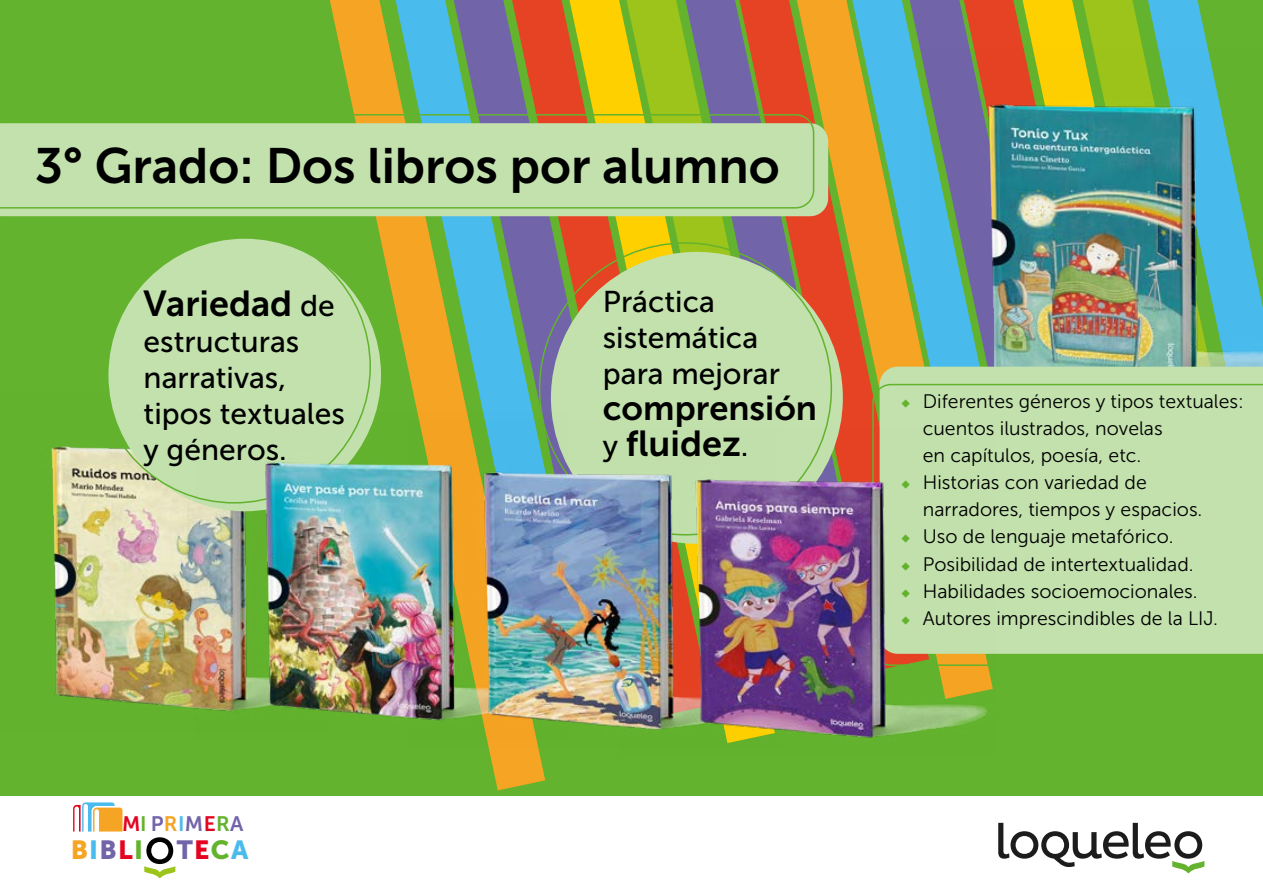
<style>
.page{position:relative;width:1263px;height:893px;background:#fff}
.page>*{position:absolute;margin:0;border:0;box-sizing:border-box;transform-origin:0 0}
.t1{font:49.5px "Museo Sans 700";color:#000}
.t2{font:36px "Museo Sans 700";color:#000}
.t3{font:34.5px "Museo Sans 700";color:#000}
.t4{font:30px/36px "Museo Sans 500";color:#000}
.t5{font:26.1px "Museo Sans 900";letter-spacing:.05em;color:#f6a424}
.t6{font:26.1px "Museo Sans 900";color:#7264a9}
.t7{font:20.85px "Museo Sans 700";letter-spacing:.02em;color:#7264a9}
.t8{font:19.5px/27px "Museo Sans 300";color:#000}
.s1{font-family:"Museo Sans 500";font-size:30px}
.s2{color:#e40421}
.s3{color:#63b32e}
.s4{color:#f6a424}
.s5{color:#49bbec}
.s6{color:#7264a9}
.s7{font-family:"Alegreya Sans";font-weight:100;color:#63b32e}
</style>
<div class="page">
<div style="left:0;top:0;width:1263px;height:795px;background:#63b32e"></div>
<svg style="left:330px;top:0;width:215px;height:790px"></svg>
<svg style="left:395px;top:0;width:117px;height:412px"></svg>
<div style="left:929px;top:0;width:35px;height:47px;background:#7264a9"></div>
<svg style="left:711px;top:0;width:28px;height:258px;background:#76788a"></svg>
<svg style="left:1148px;top:0;width:60px;height:47px;fill:#49bbec"></svg>
<svg style="left:512px;top:0;width:199px;height:412px;background:#ab903f"></svg>
<svg style="left:964px;top:0;width:179px;height:47px;background:#c29f19"></svg>
<svg style="left:739px;top:0;width:190px;height:427px;background:#b48b57"></svg>
<img style="left:921px;top:47px;width:342px;height:320px">
<img style="left:51px;top:446px;width:143px;height:263px">
<div style="left:880px;top:367px;width:383px;height:17px;background:#c2e1ad"></div>
<svg style="left:73px;top:802px;width:49px;height:29px"></svg>
<svg style="left:144px;top:837px;width:31px;height:41px"></svg>
<div style="left:0;top:123px;width:828px;height:93px;background:#c2e1ad"></div>
<svg style="left:0;top:114px;width:814px;height:95px;background:#badaa0"></svg>
<div style="left:872px;top:384px;width:391px;height:270px;background:#c2e1ad"></div>
<div style="left:108px;top:239px;width:273px;height:272px;background:#c2e1ad;border-radius:50%"></div>
<div style="left:551px;top:252px;width:292px;height:292px;background:#c2e1ad;border-radius:50%"></div>
<img style="left:194px;top:412px;width:359px;height:328px">
<img style="left:408px;top:420px;width:212px;height:328px">
<img style="left:620px;top:427px;width:374px;height:316px">
<svg style="left:998px;top:823px;width:206px;height:50px"></svg>
<h1 class="t1" style="left:35px;top:138px;width:746px">3° Grado: Dos libros por alumno</h1>
<h2 class="t2" style="left:144px;top:284px;width:193px">Variedad <span class="s1">de</span></h2>
<h3 class="t4" style="left:144px;top:324px;width:203px">estructuras narrativas, tipos textuales y géneros.</h3>
<p class="t7" style="left:122px;top:812px;width:123px"><span class="s2">M</span><span class="s3">I</span> P<span class="s4">R</span><span class="s5">I</span>M<span class="s2">E</span><span class="s3">R</span>A</p>
<h3 class="t5" style="left:71px;top:835px;width:74px">B<span class="s5">I</span><span class="s6">B</span><span class="s2">L</span><span class="s3">I</span></h3>
<h3 class="t6" style="left:177px;top:835px;width:73px">T<span class="s2">E</span><span class="s3">C</span><span class="s5">A</span></h3>
<h3 class="t4" style="left:603px;top:284px;width:179px">Práctica sistemática para mejorar</h3>
<h3 class="t3" style="left:603px;top:389px;width:216px">comprensión</h3>
<h2 class="t2" style="left:603px;top:423px;width:147px"><span class="s1">y</span> fluidez<span class="s1">.</span></h2>
<p class="t8" style="left:923px;top:388px;width:323px;text-indent:-21px"><span class="s7">◆</span> Diferentes géneros y tipos textuales: cuentos ilustrados, novelas<br>en capítulos, poesía, etc.</p>
<p class="t8" style="left:923px;top:469px;width:281px;text-indent:-21px"><span class="s7">◆</span> Historias con variedad de narradores, tiempos y espacios.</p>
<p class="t8" style="left:901px;top:523px;width:274px"><span class="s7">◆</span> Uso de lenguaje metafórico.</p>
<p class="t8" style="left:901px;top:550px;width:294px"><span class="s7">◆</span> Posibilidad de intertextualidad.</p>
<p class="t8" style="left:901px;top:577px;width:298px"><span class="s7">◆</span> Habilidades socioemocionales.</p>
<p class="t8" style="left:901px;top:604px;width:318px"><span class="s7">◆</span> Autores imprescindibles de la LIJ.</p>
</div>
